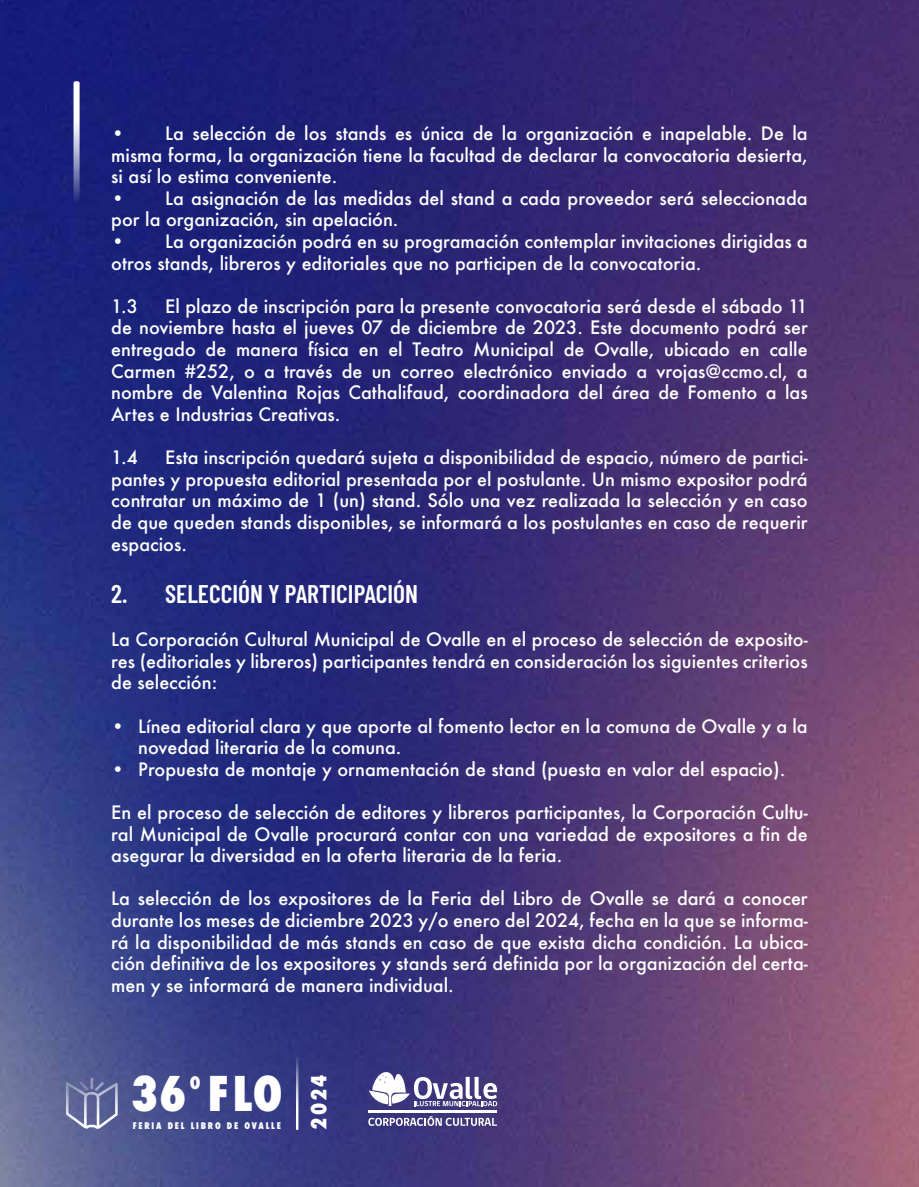
<style>
.page{position:relative;width:919px;height:1187px;background:#fff}
.page>*{position:absolute;margin:0;border:0;box-sizing:border-box;transform-origin:0 0}
.t1{font:800 condensed 46.5px "Futura";color:#fff}
.t2{font:600 25.5px "Barlow Condensed";color:#fff}
.t3{font:800 condensed 20.25px "Futura";color:#fff}
.t4{font:500 18px/21.6px "Futura";color:#fff;text-align:justify}
.t5{font:800 condensed 16.8px "Futura";color:#fff}
.t6{font:800 condensed 8.85px "Futura";letter-spacing:.2em;color:#fff}
</style>
<div class="page">
<img style="left:0;top:0;width:918px;height:1186px">
<svg style="left:73px;top:81px;width:7px;height:126px"></svg>
<svg style="left:66px;top:1077px;width:52px;height:51px;background:#757ba7"></svg>
<svg style="left:296px;top:1051px;width:2px;height:78px"></svg>
<svg style="left:369px;top:1070px;width:128px;height:36px"></svg>
<hr style="left:369px;top:1110px;width:128px;height:3px;background:#fff">
<svg style="left:368px;top:1115px;width:129px;height:10px"></svg>
<p class="t4" style="left:111px;top:122px;width:698px">• La selección de los stands es única de la organización e inapelable. De la misma forma, la organización tiene la facultad de declarar la convocatoria desierta, si así lo estima conveniente.</p>
<p class="t4" style="left:111px;top:187px;width:698px">• La asignación de las medidas del stand a cada proveedor será seleccionada por la organización, sin apelación.</p>
<p class="t4" style="left:111px;top:230px;width:698px">• La organización podrá en su programación contemplar invitaciones dirigidas a otros stands, libreros y editoriales que no participen de la convocatoria.</p>
<p class="t4" style="left:111px;top:295px;width:28px">1.3</p>
<p class="t4" style="left:111px;top:295px;width:698px;text-indent:54px">El plazo de inscripción para la presente convocatoria será desde el sábado 11 de noviembre hasta el jueves 07 de diciembre de 2023. Este documento podrá ser entregado de manera física en el Teatro Municipal de Ovalle, ubicado en calle Carmen #252, o a través de un correo electrónico enviado a vrojas@ccmo.cl, a nombre de Valentina Rojas Cathalifaud, coordinadora del área de Fomento a las Artes e Industrias Creativas.</p>
<p class="t4" style="left:111px;top:446px;width:28px">1.4</p>
<p class="t4" style="left:111px;top:446px;width:698px;text-indent:54px">Esta inscripción quedará sujeta a disponibilidad de espacio, número de partici&shy;pantes y propuesta editorial presentada por el postulante. Un mismo expositor podrá contratar un máximo de 1 (un) stand. Sólo una vez realizada la selección y en caso de que queden stands disponibles, se informará a los postulantes en caso de requerir espacios.</p>
<h2 class="t2" style="left:111px;top:575px;width:308px">2. SELECCIÓN Y PARTICIPACIÓN</h2>
<p class="t4" style="left:111px;top:628px;width:698px">La Corporación Cultural Municipal de Ovalle en el proceso de selección de exposito&shy;res (editoriales y libreros) participantes tendrá en consideración los siguientes criterios de selección:</p>
<p class="t4" style="left:138px;top:714px;width:671px;text-indent:-27px">• Línea editorial clara y que aporte al fomento lector en la comuna de Ovalle y a la novedad literaria de la comuna.</p>
<p class="t4" style="left:111px;top:758px;width:675px">• Propuesta de montaje y ornamentación de stand (puesta en valor del espacio).</p>
<p class="t4" style="left:111px;top:801px;width:698px">En el proceso de selección de editores y libreros participantes, la Corporación Cultu&shy;ral Municipal de Ovalle procurará contar con una variedad de expositores a fin de asegurar la diversidad en la oferta literaria de la feria.</p>
<p class="t4" style="left:111px;top:887px;width:698px">La selección de los expositores de la Feria del Libro de Ovalle se dará a conocer durante los meses de diciembre 2023 y/o enero del 2024, fecha en la que se informa&shy;rá la disponibilidad de más stands en caso de que exista dicha condición. La ubica&shy;ción definitiva de los expositores y stands será definida por la organización del certa&shy;men y se informará de manera individual.</p>
<h1 class="t1" style="left:131px;top:1062px;width:153px">36 FLO</h1>
<p class="t6" style="left:133px;top:1119px;width:149px">FERIA DEL LIBRO DE OVALLE</p>
<p class="t5" style="left:190px;top:1071px;width:12px">O</p>
<p class="t3" style="left:305px;top:1129px;width:56px;rotate:-90deg">2024</p>
</div>
